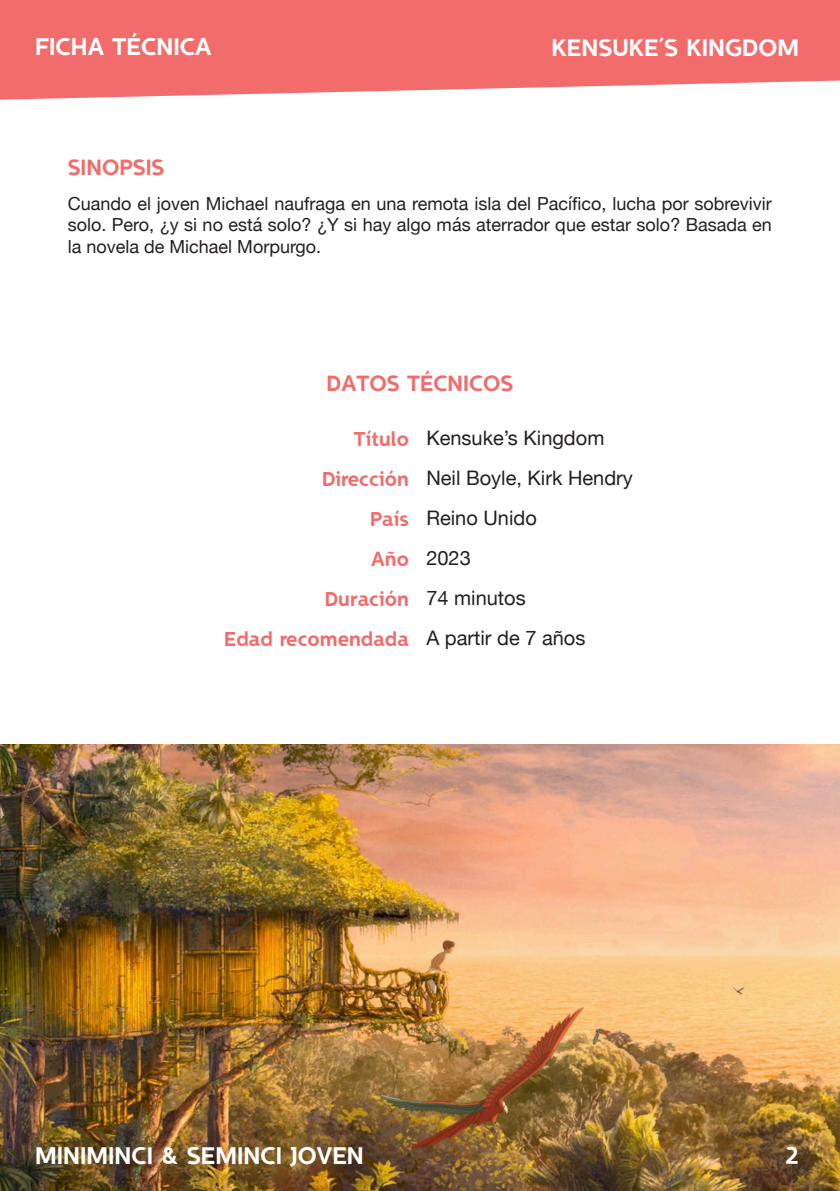
<style>
.page{position:relative;width:840px;height:1191px;background:#fff}
.page>*{position:absolute;margin:0;border:0;box-sizing:border-box;transform-origin:0 0}
.t1{font:24px "SEMINCISANS Regular";color:#fff}
.t2{font:22px "SEMINCISANS Regular";color:#f16c6b}
.t3{font:20px/40px "Helvetica Neue";color:#231f20}
.t4{font:20px/40px "SEMINCISANS Regular";color:#f16c6b;text-align:right}
.t5{font:18px/21.6px "Helvetica Neue";color:#231f20;text-align:justify}
</style>
<div class="page">
<img style="left:0;top:744px;width:839px;height:447px">
<svg style="left:0;top:0;width:839px;height:100px;background:#f27a79"></svg>
<h1 class="t1" style="left:35px;top:32px;width:178px">FICHA TÉCNICA</h1>
<p class="t2" style="left:68px;top:154px;width:98px">SINOPSIS</p>
<h1 class="t1" style="left:551px;top:33px;width:249px">KENSUKE´S KINGDOM</h1>
<p class="t5" style="left:68px;top:193px;width:705px">Cuando el joven Michael naufraga en una remota isla del Pacífico, lucha por sobrevivir solo. Pero, ¿y si no está solo? ¿Y si hay algo más aterrador que estar solo? Basada en la novela de Michael Morpurgo.</p>
<p class="t2" style="left:326px;top:371px;width:188px">DATOS TÉCNICOS</p>
<p class="t4" style="left:224px;top:419px;width:186px">Título<br>Dirección<br>País<br>Año<br>Duración<br>Edad recomendada</p>
<p class="t3" style="left:426px;top:419px;width:208px">Kensuke’s Kingdom<br>Neil Boyle, Kirk Hendry<br>Reino Unido<br>2023<br>74 minutos<br>A partir de 7 años</p>
<h1 class="t1" style="left:35px;top:1141px;width:330px">MINIMINCI &amp; SEMINCI JOVEN</h1>
<h1 class="t1" style="left:784px;top:1141px;width:15px">2</h1>
</div>
